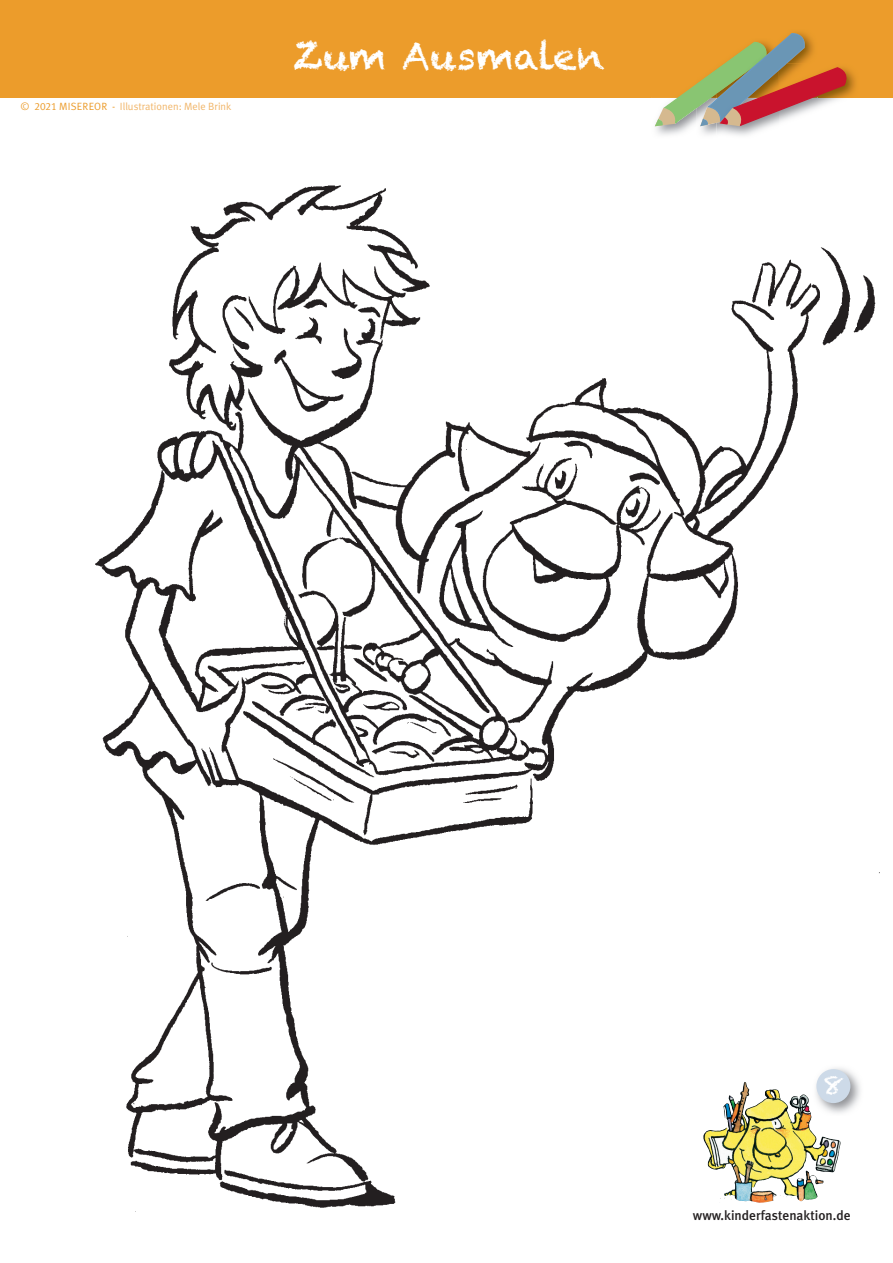
<style>
.page{position:relative;width:893px;height:1263px;background:#fff}
.page>*{position:absolute;margin:0;border:0;box-sizing:border-box;transform-origin:0 0}
.t1{font:37.5px "Chalkduster";color:#fff}
.t2{font:25.5px "Chalkduster";color:#fff}
.t3{font:500 13.5px "Meta Plus";color:#231f20}
.t4{font:10.5px "Meta Plus Normal";color:#f1b568}
.s1{color:#ec9c2b}
.s2{font-family:"Meta Plus Normal Caps";color:#ec9c2b}
</style>
<div class="page">
<div style="left:0;top:0;width:893px;height:98px;background:#ec9c2b"></div>
<img style="left:698px;top:127px;width:74px;height:10px">
<img style="left:851px;top:72px;width:5px;height:22px">
<svg style="left:655px;top:33px;width:196px;height:94px"></svg>
<img style="left:95px;top:185px;width:785px;height:1027px">
<img style="left:712px;top:1082px;width:32px;height:49px">
<img style="left:812px;top:1065px;width:51px;height:51px">
<div style="left:816px;top:1069px;width:34px;height:34px;background:#cddae8;border-radius:50%"></div>
<p class="t4" style="left:21px;top:101px;width:212px"><span class="s1">©</span> <span class="s2">2021</span> <span class="s1">MISEREOR -</span> Illustrationen: Mele Brink</p>
<h1 class="t1" style="left:293px;top:34px;width:313px">Zum Ausmalen</h1>
<h2 class="t2" style="left:823px;top:1070px;width:22px">8</h2>
<p class="t3" style="left:693px;top:1207px;width:159px">www.kinderfastenaktion.de</p>
</div>
